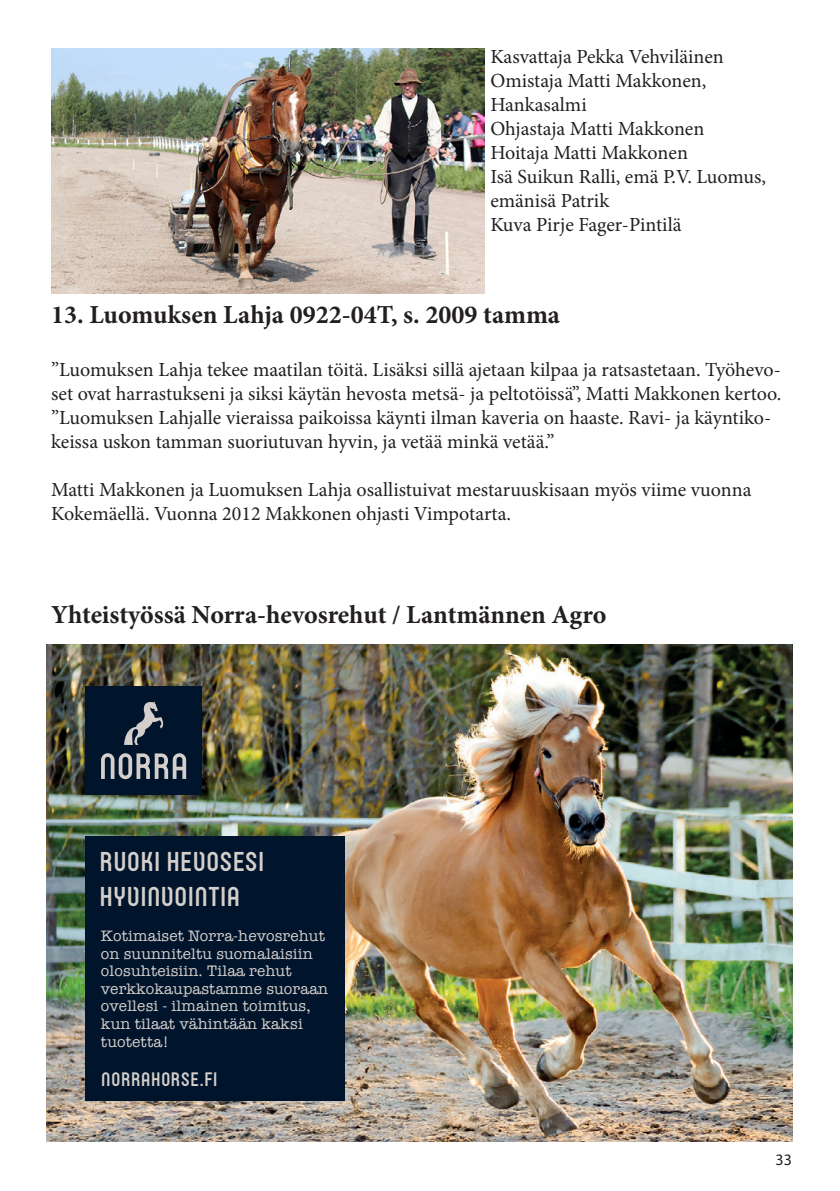
<style>
.page{position:relative;width:840px;height:1191px;background:#fff}
.page>*{position:absolute;margin:0;border:0;box-sizing:border-box;transform-origin:0 0}
.t1{font:700 27.2px/34.8px "Neubau Grotesque";letter-spacing:-.005em;color:#d4cfca}
.t2{font:700 26px "Minion Pro";color:#231f20}
.t3{font:20px/24px "Minion Pro";color:#231f20}
.t4{font:700 19.4px "Neubau Grotesque";letter-spacing:.005em;color:#d4cfca}
.t5{font:16px "Myriad Pro";color:#231f20}
.t6{font:15.6px/17.6px "American Typewriter";letter-spacing:.01em;color:#d4cfca}
</style>
<div class="page">
<img style="left:51px;top:49px;width:433px;height:244px">
<img style="left:47px;top:645px;width:745px;height:496px">
<div style="left:85px;top:836px;width:260px;height:264px;background:#00142c"></div>
<div style="left:85px;top:686px;width:116px;height:108px;background:#00142c"></div>
<svg style="left:124px;top:701px;width:40px;height:44px"></svg>
<svg style="left:101px;top:753px;width:85px;height:26px"></svg>
<p class="t3" style="left:490px;top:45px;width:235px">Kasvattaja Pekka Vehviläinen</p>
<p class="t3" style="left:490px;top:69px;width:217px">Omistaja Matti Makkonen,</p>
<p class="t3" style="left:490px;top:93px;width:98px">Hankasalmi</p>
<p class="t3" style="left:490px;top:117px;width:215px">Ohjastaja Matti Makkonen</p>
<p class="t3" style="left:490px;top:141px;width:199px">Hoitaja Matti Makkonen</p>
<p class="t3" style="left:490px;top:165px;width:277px">Isä Suikun Ralli, emä P.V. Luomus,</p>
<p class="t3" style="left:490px;top:189px;width:120px">emänisä Patrik</p>
<p class="t3" style="left:490px;top:213px;width:193px">Kuva Pirje Fager-Pintilä</p>
<p class="t2" style="left:51px;top:296px;width:510px">13. Luomuksen Lahja 0922-04T, s. 2009 tamma</p>
<p class="t3" style="left:51px;top:357px;width:731px">”Luomuksen Lahja tekee maatilan töitä. Lisäksi sillä ajetaan kilpaa ja ratsastetaan. Työhevo&shy;set ovat harrastukseni ja siksi käytän hevosta metsä- ja peltotöissä”, Matti Makkonen kertoo. ”Luomuksen Lahjalle vieraissa paikoissa käynti ilman kaveria on haaste. Ravi- ja käyntiko&shy;keissa uskon tamman suoriutuvan hyvin, ja vetää minkä vetää.”</p>
<p class="t3" style="left:51px;top:477px;width:701px">Matti Makkonen ja Luomuksen Lahja osallistuivat mestaruuskisaan myös viime vuonna<br>Kokemäellä. Vuonna 2012 Makkonen ohjasti Vimpotarta.</p>
<p class="t2" style="left:51px;top:596px;width:556px">Yhteistyössä Norra-hevosrehut / Lantmännen Agro</p>
<p class="t1" style="left:99px;top:844px;width:167px">RUOKI HEVOSESI<br>HYVINVOINTIA</p>
<p class="t6" style="left:101px;top:927px;width:229px">Kotimaiset Norra-hevosrehut on suunniteltu suomalaisiin olosuhteisiin. Tilaa rehut verkkokaupastamme suoraan ovellesi - ilmainen toimitus, kun tilaat vähintään kaksi tuotetta!</p>
<p class="t4" style="left:101px;top:1068px;width:118px">NORRAHORSE.FI</p>
<p class="t5" style="left:775px;top:1149px;width:18px">33</p>
</div>
